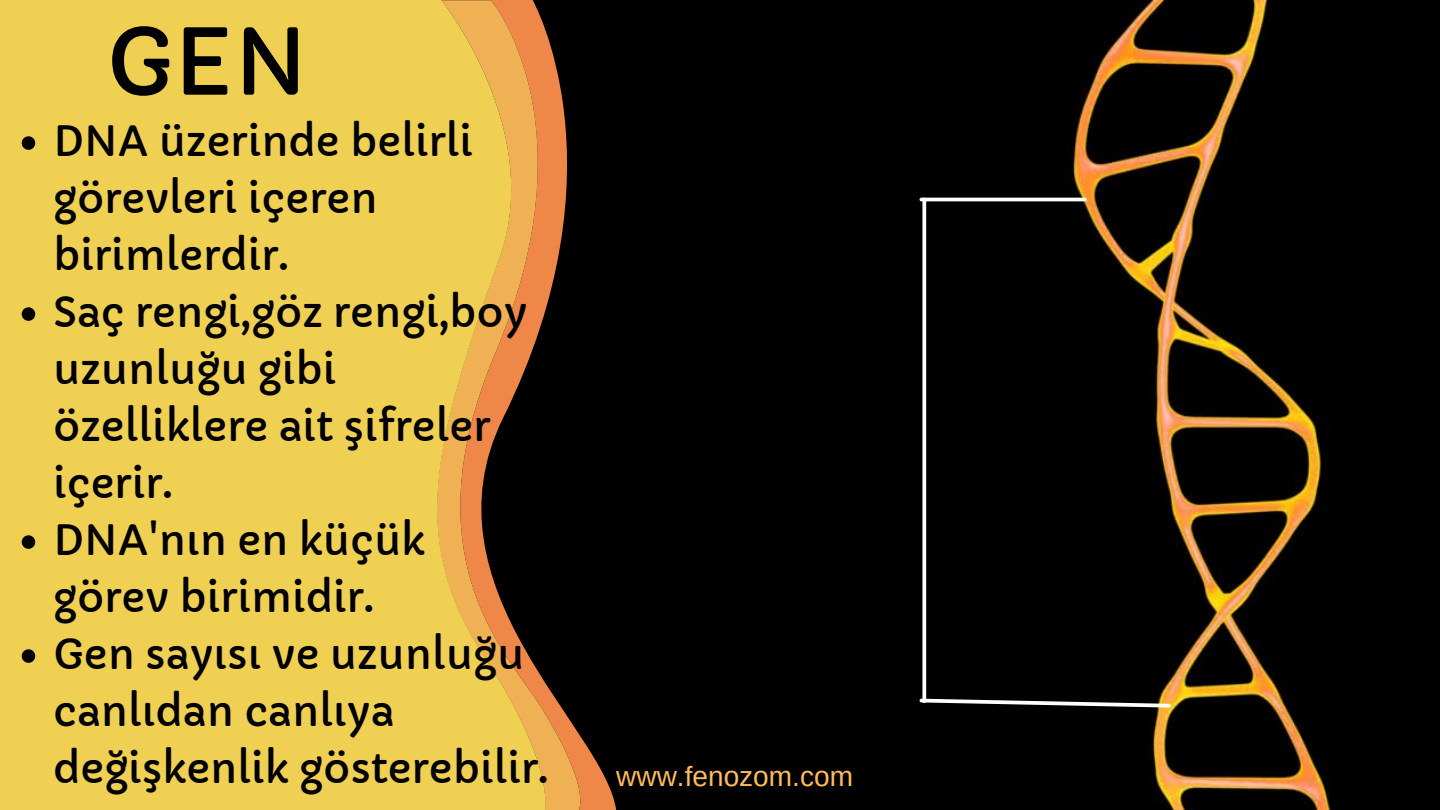
<style>
.page{position:relative;width:1440px;height:810px;background:#fff}
.page>*{position:absolute;margin:0;border:0;box-sizing:border-box;transform-origin:0 0}
.t1{font:90px "Capriola";color:#000}
.t2{font:41px/57px "Capriola";color:#000}
.t3{font:28.1px "Arimo";color:#ffbd59}
</style>
<div class="page">
<div style="left:616px;top:0;width:824px;height:810px;background:#000"></div>
<div style="left:593px;top:0;width:23px;height:810px;background:#000"></div>
<svg style="left:554px;top:0;width:39px;height:810px;background:#26170c"></svg>
<svg style="left:0;top:0;width:554px;height:810px;background:#e5c34f"></svg>
<hr style="left:921px;top:198px;width:164px;height:3px;background:#fff">
<svg style="left:918px;top:697px;width:255px;height:13px"></svg>
<svg style="left:922px;top:201px;width:4px;height:500px"></svg>
<svg style="left:22px;top:136px;width:13px;height:14px"></svg>
<svg style="left:22px;top:307px;width:13px;height:14px"></svg>
<svg style="left:22px;top:535px;width:13px;height:14px"></svg>
<svg style="left:22px;top:649px;width:13px;height:14px"></svg>
<p class="t1" style="left:106px;top:7px;width:203px">GEN</p>
<p class="t2" style="left:53px;top:113px;width:421px">DNA üzerinde belirli görevleri içeren birimlerdir.</p>
<p class="t2" style="left:53px;top:284px;width:476px">Saç rengi,göz rengi,boy uzunluğu gibi özelliklere ait şifreler içerir.</p>
<p class="t2" style="left:53px;top:512px;width:374px">DNA'nın en küçük görev birimidir.</p>
<p class="t2" style="left:53px;top:626px;width:497px">Gen sayısı ve uzunluğu canlıdan canlıya değişkenlik gösterebilir.</p>
<p class="t3" style="left:616px;top:760px;width:238px">www.fenozom.com</p>
</div>
